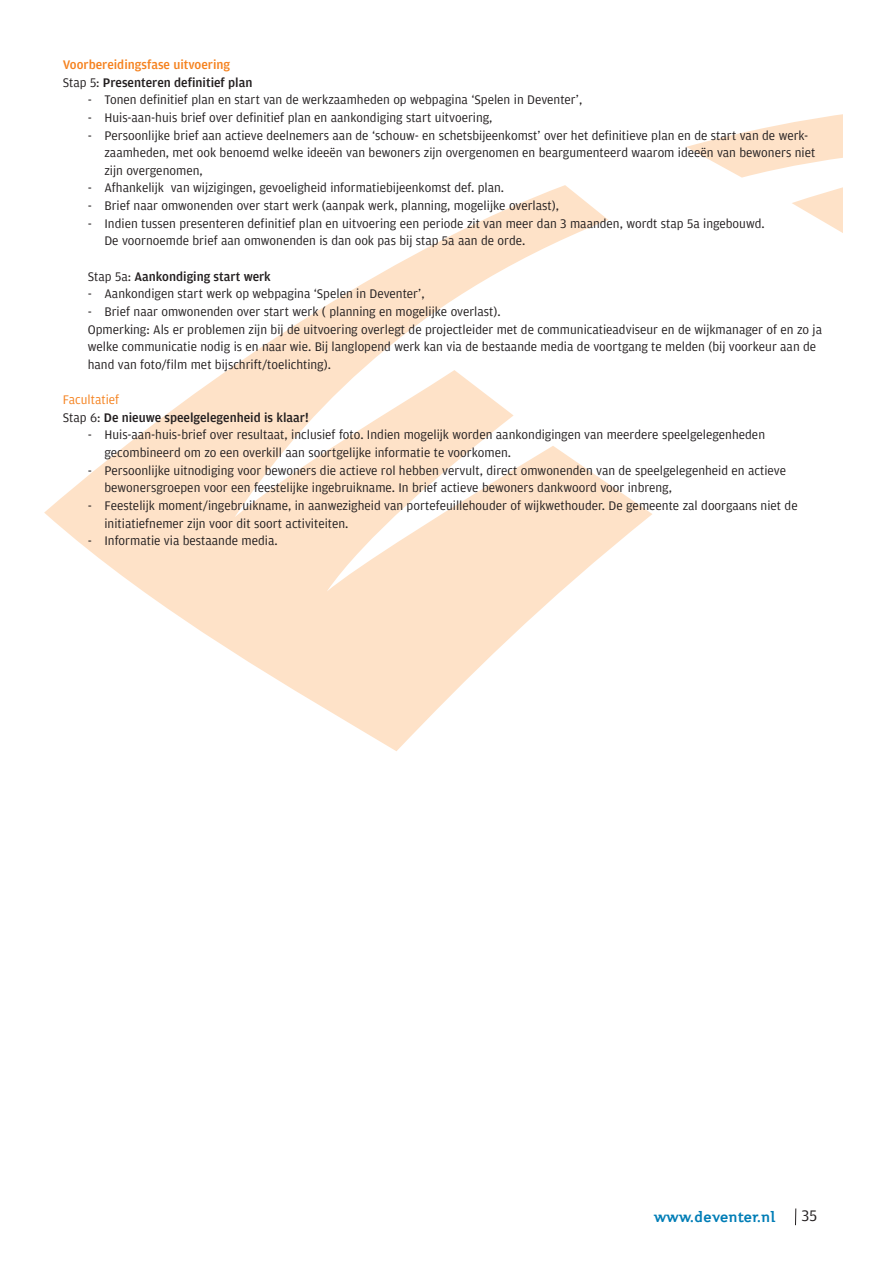
<style>
.page{position:relative;width:893px;height:1263px;background:#fff}
.page>*{position:absolute;margin:0;border:0;box-sizing:border-box;transform-origin:0 0}
.t1{font:700 17.7px "Jeunesse";color:#007db6}
.t2{font:16.2px "Amplitude";color:#231f20}
.t3{font:13.2px/17.7px "Amplitude";color:#231f20}
.t4{font:500 13.2px/17.7px "Amplitude";color:#231f20}
.t5{font:500 13.2px/17.7px "Amplitude";color:#f5821f}
.s1{font-weight:400;color:#231f20}
.s2{color:#231f20}
.s3{font-weight:400}
.s4{font-weight:400;color:#f5821f}
</style>
<div class="page">
<svg style="left:44px;top:114px;width:798px;height:637px"></svg>
<svg style="left:795px;top:1209px;width:1px;height:16px"></svg>
<p class="t5" style="left:63px;top:57px;width:191px">Voorbereidingsfase uitvoering<br><span class="s1">Stap 5:</span> <span class="s2">Presenteren definitief plan</span></p>
<p class="t3" style="left:88px;top:92px;width:496px">- Tonen definitief plan en start van de werkzaamheden op webpagina ‘Spelen in Deventer’,</p>
<p class="t3" style="left:88px;top:110px;width:406px">- Huis-aan-huis brief over definitief plan en aankondiging start uitvoering,</p>
<p class="t3" style="left:104px;top:127px;width:712px;text-indent:-17px">- Persoonlijke brief aan actieve deelnemers aan de ‘schouw- en schetsbijeenkomst’ over het definitieve plan en de start van de werk&shy;zaamheden, met ook benoemd welke ideeën van bewoners zijn overgenomen en beargumenteerd waarom ideeën van bewoners niet zijn overgenomen,</p>
<p class="t3" style="left:88px;top:180px;width:418px">- Afhankelijk van wijzigingen, gevoeligheid informatiebijeenkomst def. plan.</p>
<p class="t3" style="left:88px;top:198px;width:473px">- Brief naar omwonenden over start werk (aanpak werk, planning, mogelijke overlast),</p>
<p class="t3" style="left:104px;top:215px;width:662px;text-indent:-17px">- Indien tussen presenteren definitief plan en uitvoering een periode zit van meer dan 3 maanden, wordt stap 5a ingebouwd.<br>De voornoemde brief aan omwonenden is dan ook pas bij stap 5a aan de orde.</p>
<p class="t4" style="left:88px;top:268px;width:185px"><span class="s3">Stap 5a:</span> Aankondiging start werk</p>
<p class="t3" style="left:88px;top:286px;width:338px">- Aankondigen start werk op webpagina ‘Spelen in Deventer’,</p>
<p class="t3" style="left:88px;top:304px;width:736px">- Brief naar omwonenden over start werk ( planning en mogelijke overlast).<br>Opmerking: Als er problemen zijn bij de uitvoering overlegt de projectleider met de communicatieadviseur en de wijkmanager of en zo ja welke communicatie nodig is en naar wie. Bij langlopend werk kan via de bestaande media de voortgang te melden (bij voorkeur aan de hand van foto/film met bijschrift/toelichting).</p>
<p class="t4" style="left:63px;top:392px;width:247px"><span class="s4">Facultatief<br></span><span class="s3">Stap 6:</span> De nieuwe speelgelegenheid is klaar!</p>
<p class="t3" style="left:104px;top:427px;width:662px;text-indent:-17px">- Huis-aan-huis-brief over resultaat, inclusief foto. Indien mogelijk worden aankondigingen van meerdere speelgelegenheden gecombineerd om zo een overkill aan soortgelijke informatie te voorkomen.</p>
<p class="t3" style="left:104px;top:462px;width:683px;text-indent:-17px">- Persoonlijke uitnodiging voor bewoners die actieve rol hebben vervult, direct omwonenden van de speelgelegenheid en actieve bewonersgroepen voor een feestelijke ingebruikname. In brief actieve bewoners dankwoord voor inbreng,</p>
<p class="t3" style="left:104px;top:498px;width:695px;text-indent:-17px">- Feestelijk moment/ingebruikname, in aanwezigheid van portefeuillehouder of wijkwethouder. De gemeente zal doorgaans niet de initiatiefnemer zijn voor dit soort activiteiten.</p>
<p class="t3" style="left:88px;top:533px;width:191px">- Informatie via bestaande media.</p>
<h1 class="t1" style="left:654px;top:1209px;width:123px">www.deventer.nl</h1>
<p class="t2" style="left:801px;top:1210px;width:17px">35</p>
</div>
